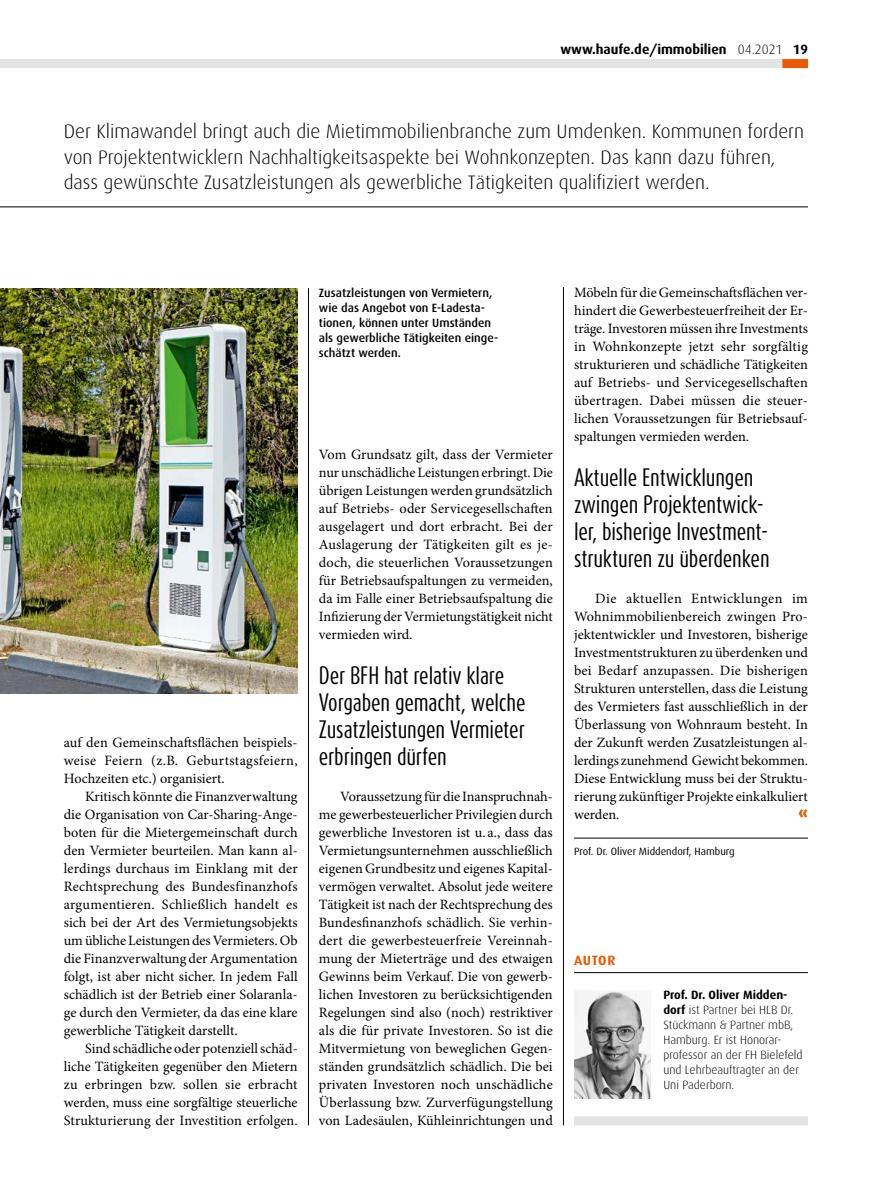
<style>
.page{position:relative;width:893px;height:1191px;background:#fff}
.page>*{position:absolute;margin:0;border:0;box-sizing:border-box;transform-origin:0 0}
.t1{font:21px/27px "Dax Compact";letter-spacing:-.01em;color:#000}
.t2{font:300 19.5px/25.5px "Dax";color:#000}
.t3{font:900 16.5px "Dax";color:#ea5901}
.t4{font:14.25px/18px "Minion Pro";color:#000;text-align:justify}
.t5{font:700 13.5px "Dax";color:#000}
.t6{font:700 13.5px "Dax";letter-spacing:.045em;color:#ea5901}
.t7{font:300 12px/15px "Dax";color:#000}
.t8{font:500 12px/15px "Dax";color:#000}
.t9{font:10.5px "Dax";color:#000}
.s1{font-weight:300}
.s2{font-weight:700}
</style>
<div class="page">
<div style="left:0;top:59px;width:808px;height:9px;background:#e3e3e3"></div>
<div style="left:782px;top:59px;width:26px;height:9px;background:#ea5901"></div>
<hr style="left:0;top:207px;width:808px;height:1px;background:#000">
<hr style="left:308px;top:288px;width:1px;height:837px;background:#000">
<hr style="left:563px;top:287px;width:1px;height:838px;background:#000">
<hr style="left:574px;top:838px;width:234px;height:1px;background:#000">
<div style="left:574px;top:1116px;width:234px;height:9px;background:#e3e3e3"></div>
<hr style="left:574px;top:972px;width:234px;height:1px;background:#000">
<img style="left:574px;top:990px;width:77px;height:108px">
<img style="left:0;top:288px;width:298px;height:405px">
<p class="t5" style="left:560px;top:41px;width:249px">www.haufe.de/immobilien <span class="s1">04.2021</span> 19</p>
<p class="t2" style="left:64px;top:119px;width:742px">Der Klimawandel bringt auch die Mietimmobilienbranche zum Umdenken. Kommunen fordern von Projektentwicklern Nachhaltigkeitsaspekte bei Wohnkonzepten. Das kann dazu führen, dass gewünschte Zusatzleistungen als gewerbliche Tätigkeiten qualifiziert werden.</p>
<p class="t4" style="left:64px;top:733px;width:235px">auf den Gemeinschaftsflächen beispiels&shy;weise Feiern (z.B. Geburtstagsfeiern, Hochzeiten etc.) organisiert.</p>
<p class="t4" style="left:64px;top:787px;width:235px;text-indent:21px">Kritisch könnte die Finanzverwaltung die Organisation von Car-Sharing-Ange&shy;boten für die Mietergemeinschaft durch den Vermieter beurteilen. Man kann al&shy;lerdings durchaus im Einklang mit der Rechtsprechung des Bundesfinanzhofs argumentieren. Schließlich handelt es sich bei der Art des Vermietungsobjekts um übliche Leistungen des Vermieters. Ob die Finanzverwaltung der Argumentation folgt, ist aber nicht sicher. In jedem Fall schädlich ist der Betrieb einer Solaranla&shy;ge durch den Vermieter, da das eine klare gewerbliche Tätigkeit darstellt.</p>
<p class="t4" style="left:64px;top:1039px;width:235px;text-indent:21px">Sind schädliche oder potenziell schäd&shy;liche Tätigkeiten gegenüber den Mietern zu erbringen bzw. sollen sie erbracht werden, muss eine sorgfältige steuerliche Strukturierung der Investition erfolgen.</p>
<p class="t8" style="left:319px;top:285px;width:181px">Zusatzleistungen von Vermietern, wie das Angebot von E-Ladesta&shy;tionen, können unter Umständen als gewerbliche Tätigkeiten einge&shy;schätzt werden.</p>
<p class="t4" style="left:319px;top:446px;width:235px">Vom Grundsatz gilt, dass der Vermieter nur unschädliche Leistungen erbringt. Die übrigen Leistungen werden grundsätzlich auf Betriebs- oder Servicegesellschaften ausgelagert und dort erbracht. Bei der Auslagerung der Tätigkeiten gilt es je&shy;doch, die steuerlichen Voraussetzungen für Betriebsaufspaltungen zu vermeiden, da im Falle einer Betriebsaufspaltung die Infizierung der Vermietungstätigkeit nicht vermieden wird.</p>
<h1 class="t1" style="left:319px;top:662px;width:208px">Der BFH hat relativ klare<br>Vorgaben gemacht, welche<br>Zusatzleistungen Vermieter erbringen dürfen</h1>
<p class="t4" style="left:319px;top:788px;width:235px;text-indent:21px">Voraussetzung für die Inanspruchnah&shy;me gewerbesteuerlicher Privilegien durch gewerbliche Investoren ist u. a., dass das Vermietungsunternehmen ausschließlich eigenen Grundbesitz und eigenes Kapital&shy;vermögen verwaltet. Absolut jede weitere Tätigkeit ist nach der Rechtsprechung des Bundesfinanzhofs schädlich. Sie verhin&shy;dert die gewerbesteuerfreie Vereinnah&shy;mung der Mieterträge und des etwaigen Gewinns beim Verkauf. Die von gewerb&shy;lichen Investoren zu berücksichtigenden Regelungen sind also (noch) restriktiver als die für private Investoren. So ist die Mitvermietung von beweglichen Gegen&shy;ständen grundsätzlich schädlich. Die bei privaten Investoren noch unschädliche Überlassung bzw. Zurverfügungstellung von Ladesäulen, Kühleinrichtungen und</p>
<p class="t4" style="left:574px;top:284px;width:235px">Möbeln für die Gemeinschaftsflächen ver&shy;hindert die Gewerbesteuerfreiheit der Er&shy;träge. Investoren müssen ihre Investments in Wohnkonzepte jetzt sehr sorgfältig strukturieren und schädliche Tätigkeiten auf Betriebs- und Servicegesellschaften übertragen. Dabei müssen die steuer&shy;lichen Voraussetzungen für Betriebsauf&shy;spaltungen vermieden werden.</p>
<h1 class="t1" style="left:574px;top:464px;width:197px">Aktuelle Entwicklungen zwingen Projektentwick&shy;ler, bisherige Investment&shy;strukturen zu überdenken</h1>
<p class="t4" style="left:574px;top:590px;width:235px;text-indent:21px">Die aktuellen Entwicklungen im Wohnimmobilienbereich zwingen Pro&shy;jektentwickler und Investoren, bisherige Investmentstrukturen zu überdenken und bei Bedarf anzupassen. Die bisherigen Strukturen unterstellen, dass die Leistung des Vermieters fast ausschließlich in der Überlassung von Wohnraum besteht. In der Zukunft werden Zusatzleistungen al&shy;lerdings zunehmend Gewicht bekommen.<br>Diese Entwicklung muss bei der Struktu&shy;rierung zukünftiger Projekte einkalkuliert werden.</p>
<p class="t3" style="left:798px;top:804px;width:11px">«</p>
<p class="t9" style="left:574px;top:845px;width:162px">Prof. Dr. Oliver Middendorf, Hamburg</p>
<p class="t6" style="left:574px;top:952px;width:43px">AUTOR</p>
<p class="t7" style="left:663px;top:987px;width:141px"><span class="s2">Prof. Dr. Oliver Midden&shy;dorf</span> ist Partner bei HLB Dr.<br>Stückmann &amp; Partner mbB,<br>Hamburg. Er ist Honorar&shy;professor an der FH Bielefeld und Lehrbeauftragter an der<br>Uni Paderborn.</p>
</div>
